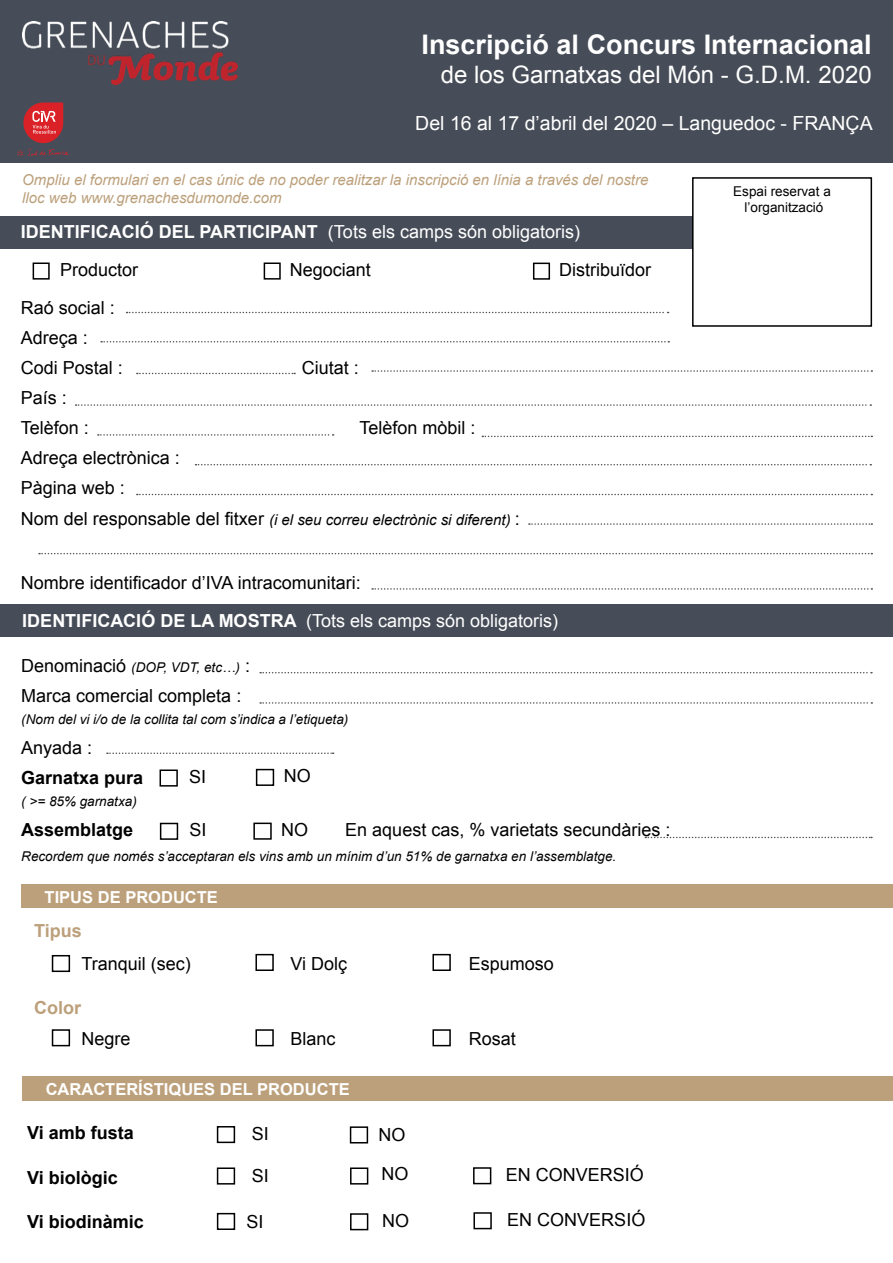
<style>
.page{position:relative;width:893px;height:1263px;background:#fff}
.page>*{position:absolute;margin:0;border:0;box-sizing:border-box;transform-origin:0 0}
.t1{font:700 27px "Arial";color:#fff}
.t2{font:24px "Arial";color:#fff}
.t3{font:19.5px "Arial";color:#fff}
.t4{font:18px/30.2px "Arial";color:#000}
.t5{font:18px/37.2px "Arial";color:#fff}
.t6{font:700 18px "Arial";color:#000}
.t7{font:700 18px "Arial";color:#bca07b}
.t8{font:700 16.5px "Arial";color:#fff}
.t9{font:italic 15px/18px "Arial";color:#bca07b}
.t10{font:italic 15px "Arial";color:#000}
.t11{font:italic 13.5px "Arial";color:#000}
.t12{font:13.5px/16.2px "Arial";color:#000;text-align:center}
.s1{font-weight:700}
.s2{color:#000}
.s3{font-style:normal;font-size:18px}
</style>
<div class="page">
<svg style="left:101px;top:341px;width:568px;height:1px"></svg>
<div style="left:0;top:216px;width:692px;height:33px;background:#474d58"></div>
<div style="left:0;top:0;width:893px;height:162px;background:#474d58"></div>
<div style="left:692px;top:177px;width:180px;height:150px;border:2px solid #000"></div>
<div style="left:33px;top:262px;width:17px;height:18px;border:2px solid #000"></div>
<div style="left:264px;top:262px;width:17px;height:18px;border:2px solid #000"></div>
<div style="left:533px;top:263px;width:17px;height:17px;border:2px solid #000"></div>
<svg style="left:127px;top:312px;width:542px;height:1px"></svg>
<svg style="left:137px;top:373px;width:158px;height:1px"></svg>
<svg style="left:372px;top:370px;width:500px;height:2px"></svg>
<svg style="left:76px;top:404px;width:795px;height:2px"></svg>
<svg style="left:98px;top:434px;width:236px;height:2px"></svg>
<svg style="left:482px;top:436px;width:390px;height:1px"></svg>
<svg style="left:195px;top:464px;width:676px;height:1px"></svg>
<svg style="left:137px;top:494px;width:735px;height:1px"></svg>
<svg style="left:529px;top:523px;width:343px;height:2px"></svg>
<svg style="left:372px;top:588px;width:500px;height:2px"></svg>
<div style="left:0;top:605px;width:893px;height:32px;background:#474d58"></div>
<div style="left:160px;top:769px;width:18px;height:18px;border:2px solid #000"></div>
<div style="left:256px;top:769px;width:18px;height:17px;border:2px solid #000"></div>
<div style="left:160px;top:823px;width:18px;height:17px;border:2px solid #000"></div>
<div style="left:253px;top:822px;width:19px;height:18px;border:2px solid #000"></div>
<svg style="left:260px;top:672px;width:612px;height:1px"></svg>
<svg style="left:260px;top:702px;width:612px;height:2px"></svg>
<svg style="left:107px;top:752px;width:227px;height:2px"></svg>
<svg style="left:645px;top:837px;width:227px;height:1px"></svg>
<div style="left:21px;top:884px;width:872px;height:24px;background:#bca07b"></div>
<div style="left:52px;top:955px;width:18px;height:17px;border:2px solid #000"></div>
<div style="left:255px;top:954px;width:19px;height:17px;border:2px solid #000"></div>
<div style="left:432px;top:954px;width:19px;height:17px;border:2px solid #000"></div>
<div style="left:22px;top:1077px;width:871px;height:24px;background:#bca07b"></div>
<div style="left:217px;top:1126px;width:18px;height:17px;border:2px solid #000"></div>
<div style="left:350px;top:1126px;width:18px;height:17px;border:2px solid #000"></div>
<div style="left:217px;top:1167px;width:18px;height:17px;border:2px solid #000"></div>
<div style="left:350px;top:1167px;width:18px;height:17px;border:2px solid #000"></div>
<div style="left:473px;top:1167px;width:18px;height:17px;border:2px solid #000"></div>
<div style="left:217px;top:1213px;width:18px;height:17px;border:2px solid #000"></div>
<div style="left:350px;top:1213px;width:18px;height:17px;border:2px solid #000"></div>
<div style="left:473px;top:1212px;width:19px;height:17px;border:2px solid #000"></div>
<svg style="left:39px;top:553px;width:833px;height:1px"></svg>
<svg style="left:23px;top:103px;width:40px;height:40px;background:#c53e45"></svg>
<svg style="left:17px;top:149px;width:52px;height:7px"></svg>
<div style="left:52px;top:1029px;width:18px;height:17px;border:2px solid #000"></div>
<div style="left:255px;top:1029px;width:19px;height:17px;border:2px solid #000"></div>
<div style="left:432px;top:1029px;width:19px;height:17px;border:2px solid #000"></div>
<img style="left:22px;top:21px;width:215px;height:63px">
<h1 class="t1" style="left:422px;top:27px;width:452px">Inscripció al Concurs Internacional</h1>
<h2 class="t2" style="left:441px;top:59px;width:432px">de los Garnatxas del Món - G.D.M. 2020</h2>
<p class="t3" style="left:415px;top:110px;width:459px">Del 16 al 17 d’abril del 2020 – Languedoc - FRANÇA</p>
<p class="t9" style="left:22px;top:171px;width:628px">Ompliu el formulari en el cas únic de no poder realitzar la inscripció en línia a través del nostre lloc web www.grenachesdumonde.com</p>
<p class="t5" style="left:60px;top:214px;width:521px;text-indent:-39px"><span class="s1">IDENTIFICACIÓ DEL PARTICIPANT</span> (Tots els camps són obligatoris)<br><span class="s2">Productor</span></p>
<p class="t4" style="left:290px;top:254px;width:83px">Negociant</p>
<p class="t4" style="left:559px;top:254px;width:94px">Distribuïdor</p>
<p class="t4" style="left:21px;top:293px;width:104px">Raó social :<br>Adreça :<br>Codi Postal :</p>
<p class="t4" style="left:21px;top:383px;width:70px">País :<br>Telèfon :</p>
<p class="t4" style="left:302px;top:353px;width:59px">Ciutat :</p>
<p class="t4" style="left:360px;top:413px;width:118px">Telèfon mòbil :</p>
<p class="t4" style="left:21px;top:443px;width:161px">Adreça electrònica :<br>Pàgina web :</p>
<p class="t10" style="left:21px;top:510px;width:501px"><span class="s3">Nom del responsable del fitxer</span> (i el seu correu electrònic si diferent) <span class="s3">:</span></p>
<p class="t4" style="left:21px;top:568px;width:341px">Nombre identificador d’IVA intracomunitari:</p>
<p class="t5" style="left:22px;top:602px;width:537px"><span class="s1">IDENTIFICACIÓ DE LA MOSTRA</span> (Tots els camps són obligatoris)</p>
<p class="t11" style="left:21px;top:659px;width:230px"><span class="s3">Denominació</span> (DOP, VDT, etc…) <span class="s3">:</span></p>
<p class="t4" style="left:21px;top:681px;width:222px">Marca comercial completa :</p>
<p class="t11" style="left:21px;top:710px;width:329px">(Nom del vi i/o de la collita tal com s’indica a l’etiqueta)</p>
<p class="t4" style="left:21px;top:733px;width:73px">Anyada :</p>
<p class="t6" style="left:21px;top:766px;width:124px">Garnatxa pura</p>
<p class="t11" style="left:21px;top:792px;width:117px">( &gt;= 85% garnatxa)</p>
<p class="t6" style="left:21px;top:818px;width:114px">Assemblatge</p>
<p class="t4" style="left:345px;top:815px;width:327px">En aquest cas, % varietats secundàries :</p>
<p class="t11" style="left:21px;top:847px;width:596px">Recordem que només s’acceptaran els vins amb un mínim d’un 51% de garnatxa en l’assemblatge.</p>
<p class="t4" style="left:189px;top:761px;width:19px">SI</p>
<p class="t4" style="left:284px;top:761px;width:28px">NO</p>
<p class="t4" style="left:189px;top:815px;width:19px">SI</p>
<p class="t4" style="left:281px;top:814px;width:28px">NO</p>
<p class="t8" style="left:45px;top:886px;width:175px">TIPUS DE PRODUCTE</p>
<p class="t7" style="left:34px;top:919px;width:49px">Tipus</p>
<p class="t4" style="left:81px;top:948px;width:111px">Tranquil (sec)</p>
<p class="t4" style="left:290px;top:949px;width:58px">Vi Dolç</p>
<p class="t4" style="left:469px;top:948px;width:87px">Espumoso</p>
<p class="t7" style="left:34px;top:996px;width:48px">Color</p>
<p class="t4" style="left:81px;top:1024px;width:51px">Negre</p>
<p class="t4" style="left:290px;top:1024px;width:47px">Blanc</p>
<p class="t4" style="left:469px;top:1024px;width:49px">Rosat</p>
<p class="t8" style="left:46px;top:1078px;width:306px">CARACTERÍSTIQUES DEL PRODUCTE</p>
<p class="t6" style="left:27px;top:1121px;width:108px">Vi amb fusta</p>
<p class="t6" style="left:27px;top:1165px;width:92px">Vi biològic</p>
<p class="t6" style="left:27px;top:1210px;width:118px">Vi biodinàmic</p>
<p class="t4" style="left:252px;top:1118px;width:19px">SI</p>
<p class="t4" style="left:378px;top:1120px;width:28px">NO</p>
<p class="t4" style="left:252px;top:1161px;width:19px">SI</p>
<p class="t4" style="left:381px;top:1159px;width:28px">NO</p>
<p class="t4" style="left:506px;top:1159px;width:69px">En conversi</p>
<p class="t4" style="left:630px;top:1159px;width:16px">ó</p>
<p class="t4" style="left:246px;top:1207px;width:19px">SI</p>
<p class="t4" style="left:382px;top:1206px;width:28px">NO</p>
<p class="t4" style="left:507px;top:1205px;width:69px">En conversi</p>
<p class="t4" style="left:631px;top:1205px;width:16px">ó</p>
<p class="t12" style="left:733px;top:184px;width:99px">Espai reservat a l’organització</p>
</div>
